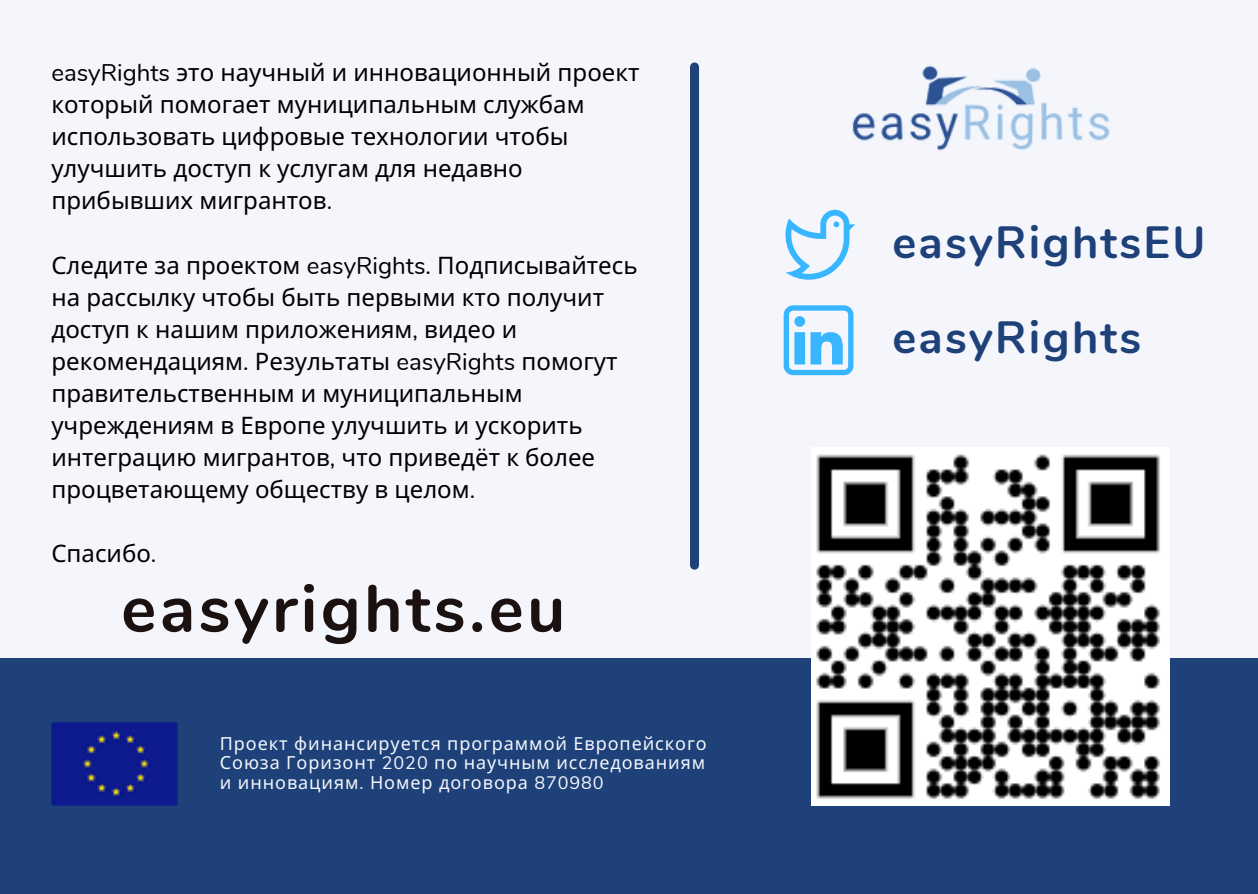
<style>
.page{position:relative;width:1258px;height:894px;background:#fff}
.page>*{position:absolute;margin:0;border:0;box-sizing:border-box;transform-origin:0 0}
.t1{font:700 66px "Nunito";letter-spacing:.05em;color:#1a1110}
.t2{font:700 45px "Nunito";letter-spacing:.05em;color:#1d4178}
.t3{font:24px/32.1px "Noto Sans";color:#000}
.t4{font:18px/19.5px "Noto Sans";letter-spacing:.05em;color:#f4f6fc;text-align:justify}
.s1{font-family:"Nunito"}
</style>
<div class="page">
<div style="left:0;top:0;width:1258px;height:893px;background:#f4f6fc"></div>
<svg style="left:785px;top:210px;width:70px;height:69px"></svg>
<div style="left:0;top:657px;width:1258px;height:236px;background:#1d4178"></div>
<img style="left:51px;top:722px;width:127px;height:83px">
<div style="left:690px;top:67px;width:9px;height:498px;background:#1d4178"></div>
<svg style="left:784px;top:305px;width:69px;height:70px"></svg>
<img style="left:812px;top:447px;width:358px;height:358px">
<img style="left:852px;top:65px;width:258px;height:86px">
<p class="t3" style="left:51px;top:56px;width:590px"><span class="s1">easyRights</span> это научный и инновационный проект который помогает муниципальным службам использовать цифровые технологии чтобы улучшить доступ к услугам для недавно прибывших мигрантов<span class="s1">.</span></p>
<p class="t3" style="left:51px;top:248px;width:588px">Следите за проектом <span class="s1">easyRights.</span> Подписывайтесь на рассылку чтобы быть первыми кто получит доступ к нашим приложениям<span class="s1">,</span> видео и рекомендациям<span class="s1">.</span> Результаты <span class="s1">easyRights</span> помогут правительственным и муниципальным учреждениям в Европе улучшить и ускорить интеграцию мигрантов<span class="s1">,</span> что приведёт к более процветающему обществу в целом<span class="s1">.</span></p>
<p class="t3" style="left:51px;top:536px;width:107px">Спасибо<span class="s1">.</span></p>
<p class="t1" style="left:121px;top:564px;width:446px">easyrights.eu</p>
<p class="t4" style="left:220px;top:732px;width:488px">Проект финансируется программой Европейского Союза Горизонт <span class="s1">2020</span> по научным исследованиям и инновациям<span class="s1">.</span> Номер договора <span class="s1">870980</span></p>
<p class="t2" style="left:892px;top:212px;width:314px">easyRightsEU</p>
<p class="t2" style="left:892px;top:308px;width:250px">easyRights</p>
</div>
